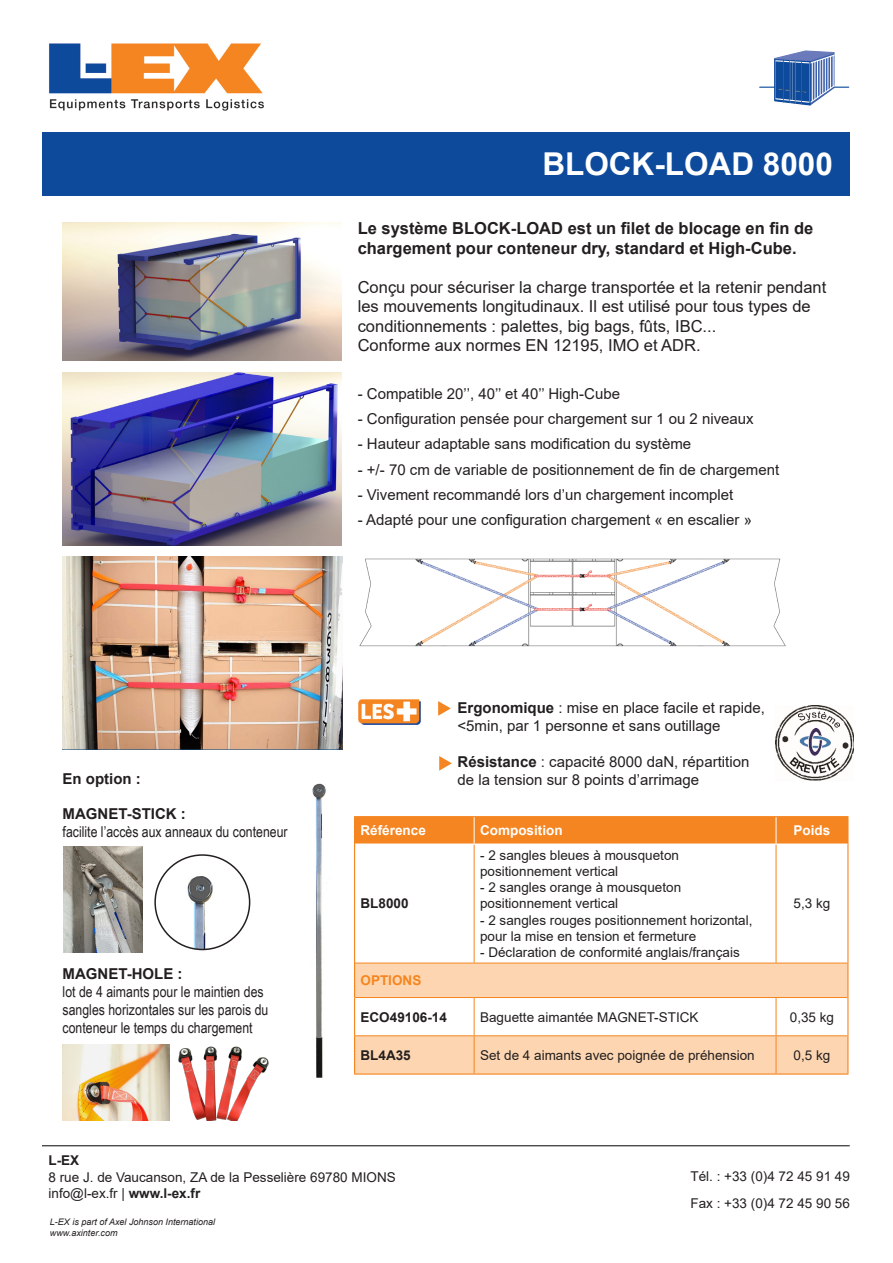
<style>
.page{position:relative;width:893px;height:1263px;background:#fff}
.page>*{position:absolute;margin:0;border:0;box-sizing:border-box;transform-origin:0 0}
.t1{font:700 31.5px "Arial";color:#fff}
.t2{font:16.5px/19.5px "Arial";color:#231f20}
.t3{font:700 16.5px/19.5px "Arial";color:#231f20}
.t4{font:15px/18px "Arial";color:#231f20}
.t5{font:15px/18px "Arial Narrow";color:#231f20}
.t6{font:700 15px "Arial";color:#231f20}
.t7{font:13.5px/16.2px "Arial";color:#231f20}
.t8{font:700 13.5px "Arial";color:#231f20}
.t9{font:700 13.5px "Arial";color:#fff}
.t10{font:700 13.5px "Arial";color:#f58520}
.t11{font:italic 9px "Arial";color:#231f20}
.s1{font-weight:700}
</style>
<div class="page">
<div style="left:43px;top:132px;width:807px;height:64px;background:#0d4a9c"></div>
<svg style="left:438px;top:701px;width:13px;height:15px"></svg>
<div style="left:355px;top:964px;width:492px;height:109px;background:#fdd6b1"></div>
<svg style="left:355px;top:998px;width:492px;height:37px"></svg>
<hr style="left:354px;top:844px;width:1px;height:119px;background:#f58520">
<hr style="left:847px;top:844px;width:1px;height:119px;background:#f58520">
<hr style="left:354px;top:997px;width:1px;height:39px;background:#f58520">
<hr style="left:847px;top:997px;width:1px;height:39px;background:#f58520">
<hr style="left:354px;top:1036px;width:1px;height:37px;background:#f58520">
<hr style="left:847px;top:1036px;width:1px;height:37px;background:#f58520">
<hr style="left:354px;top:1073px;width:120px;height:1px;background:#f58520">
<hr style="left:474px;top:1073px;width:302px;height:1px;background:#f58520">
<hr style="left:776px;top:1073px;width:72px;height:1px;background:#f58520">
<hr style="left:474px;top:844px;width:1px;height:119px;background:#f58520">
<hr style="left:776px;top:844px;width:1px;height:119px;background:#f58520">
<hr style="left:474px;top:998px;width:1px;height:37px;background:#f58520">
<hr style="left:776px;top:998px;width:1px;height:37px;background:#f58520">
<hr style="left:355px;top:1035px;width:119px;height:1px;background:#f58520">
<hr style="left:474px;top:1035px;width:302px;height:1px;background:#f58520">
<hr style="left:474px;top:1036px;width:1px;height:37px;background:#f58520">
<hr style="left:776px;top:1035px;width:71px;height:1px;background:#f58520">
<hr style="left:776px;top:1036px;width:1px;height:37px;background:#f58520">
<hr style="left:354px;top:816px;width:120px;height:1px;background:#f58520">
<hr style="left:474px;top:816px;width:302px;height:1px;background:#f58520">
<hr style="left:776px;top:816px;width:72px;height:1px;background:#f58520">
<div style="left:354px;top:817px;width:494px;height:27px;background:#f58520"></div>
<hr style="left:474px;top:844px;width:302px;height:1px;background:#fff">
<hr style="left:776px;top:844px;width:71px;height:1px;background:#fff">
<hr style="left:355px;top:963px;width:119px;height:1px;background:#f58520">
<hr style="left:474px;top:963px;width:302px;height:1px;background:#f58520">
<hr style="left:776px;top:963px;width:71px;height:1px;background:#f58520">
<hr style="left:355px;top:997px;width:119px;height:1px;background:#f58520">
<hr style="left:474px;top:997px;width:302px;height:1px;background:#f58520">
<hr style="left:776px;top:997px;width:71px;height:1px;background:#f58520">
<hr style="left:354px;top:963px;width:1px;height:34px;background:#f58520">
<hr style="left:847px;top:963px;width:1px;height:34px;background:#f58520">
<svg style="left:439px;top:756px;width:13px;height:15px"></svg>
<img style="left:63px;top:222px;width:278px;height:139px">
<img style="left:63px;top:372px;width:278px;height:173px">
<img style="left:359px;top:558px;width:427px;height:89px">
<img style="left:169px;top:1044px;width:100px;height:76px">
<img style="left:63px;top:556px;width:279px;height:193px">
<img style="left:63px;top:1045px;width:106px;height:75px">
<img style="left:775px;top:705px;width:79px;height:76px">
<hr style="left:760px;top:87px;width:89px;height:1px;background:#0d4a9c">
<svg style="left:773px;top:50px;width:67px;height:56px"></svg>
<hr style="left:801px;top:61px;width:1px;height:43px;background:#475567">
<svg style="left:795px;top:60px;width:1px;height:44px"></svg>
<svg style="left:783px;top:60px;width:1px;height:42px"></svg>
<svg style="left:789px;top:60px;width:1px;height:43px"></svg>
<hr style="left:42px;top:1145px;width:808px;height:1px;background:#231f20">
<img style="left:49px;top:43px;width:215px;height:68px">
<img style="left:358px;top:700px;width:63px;height:24px">
<img style="left:312px;top:783px;width:15px;height:295px">
<img style="left:63px;top:847px;width:80px;height:106px">
<img style="left:174px;top:876px;width:53px;height:73px">
<div style="left:154px;top:854px;width:96px;height:96px;border:2px solid #231f20;border-radius:50%"></div>
<p class="t1" style="left:542px;top:142px;width:292px">BLOCK-LOAD 8000</p>
<p class="t3" style="left:358px;top:219px;width:457px">Le système BLOCK-LOAD est un filet de blocage en fin de chargement pour conteneur dry, standard et High-Cube.</p>
<p class="t2" style="left:358px;top:277px;width:470px">Conçu pour sécuriser la charge transportée et la retenir pendant les mouvements longitudinaux. Il est utilisé pour tous types de conditionnements : palettes, big bags, fûts, IBC...<br>Conforme aux normes EN 12195, IMO et ADR.</p>
<p class="t6" style="left:63px;top:768px;width:80px">En option :</p>
<p class="t6" style="left:63px;top:803px;width:125px">MAGNET-STICK :</p>
<p class="t5" style="left:63px;top:822px;width:226px">facilite l’accès aux anneaux du conteneur</p>
<p class="t6" style="left:63px;top:963px;width:121px">MAGNET-HOLE :</p>
<p class="t5" style="left:63px;top:982px;width:207px">lot de 4 aimants pour le maintien des sangles horizontales sur les parois du conteneur le temps du chargement</p>
<p class="t4" style="left:358px;top:385px;width:264px">- Compatible 20’’, 40’’ et 40’’ High-Cube</p>
<p class="t4" style="left:358px;top:410px;width:398px">- Configuration pensée pour chargement sur 1 ou 2 niveaux</p>
<p class="t4" style="left:358px;top:435px;width:335px">- Hauteur adaptable sans modification du système</p>
<p class="t4" style="left:358px;top:460px;width:423px">- +/- 70 cm de variable de positionnement de fin de chargement</p>
<p class="t4" style="left:358px;top:485px;width:377px">- Vivement recommandé lors d’un chargement incomplet</p>
<p class="t4" style="left:358px;top:511px;width:396px">- Adapté pour une configuration chargement « en escalier »</p>
<p class="t4" style="left:457px;top:698px;width:309px"><span class="s1">Ergonomique</span> : mise en place facile et rapide, &lt;5min, par 1 personne et sans outillage</p>
<p class="t4" style="left:457px;top:752px;width:293px"><span class="s1">Résistance</span> : capacité 8000 daN, répartition</p>
<p class="t4" style="left:457px;top:770px;width:243px">de la tension sur 8 points d’arrimage</p>
<p class="t9" style="left:361px;top:821px;width:67px">Référence</p>
<p class="t9" style="left:480px;top:821px;width:84px">Composition</p>
<p class="t9" style="left:794px;top:821px;width:38px">Poids</p>
<p class="t8" style="left:361px;top:894px;width:50px">BL8000</p>
<p class="t7" style="left:480px;top:847px;width:200px">- 2 sangles bleues à mousqueton</p>
<p class="t7" style="left:480px;top:863px;width:140px">positionnement vertical</p>
<p class="t7" style="left:480px;top:879px;width:203px">- 2 sangles orange à mousqueton</p>
<p class="t7" style="left:480px;top:895px;width:140px">positionnement vertical</p>
<p class="t7" style="left:480px;top:912px;width:274px">- 2 sangles rouges positionnement horizontal, pour la mise en tension et fermeture</p>
<p class="t7" style="left:480px;top:944px;width:261px">- Déclaration de conformité anglais/français</p>
<p class="t7" style="left:794px;top:895px;width:38px">5,3 kg</p>
<p class="t10" style="left:361px;top:971px;width:62px">OPTIONS</p>
<p class="t8" style="left:361px;top:1007px;width:88px">ECO49106-14</p>
<p class="t7" style="left:480px;top:1009px;width:220px">Baguette aimantée MAGNET-STICK</p>
<p class="t7" style="left:790px;top:1009px;width:46px">0,35 kg</p>
<p class="t8" style="left:361px;top:1045px;width:52px">BL4A35</p>
<p class="t7" style="left:480px;top:1047px;width:276px">Set de 4 aimants avec poignée de préhension</p>
<p class="t7" style="left:794px;top:1047px;width:38px">0,5 kg</p>
<p class="t8" style="left:49px;top:1151px;width:32px">L-EX</p>
<p class="t7" style="left:49px;top:1168px;width:349px">8 rue J. de Vaucanson, ZA de la Pesselière 69780 MIONS</p>
<p class="t7" style="left:49px;top:1185px;width:153px">info@l-ex.fr | <span class="s1">www.l-ex.fr</span></p>
<p class="t11" style="left:50px;top:1216px;width:167px">L-EX is part of Axel Johnson International</p>
<p class="t11" style="left:50px;top:1226px;width:69px">www.axinter.com</p>
<p class="t7" style="left:690px;top:1168px;width:161px">Tél. : +33 (0)4 72 45 91 49</p>
<p class="t7" style="left:690px;top:1195px;width:161px">Fax : +33 (0)4 72 45 90 56</p>
</div>
